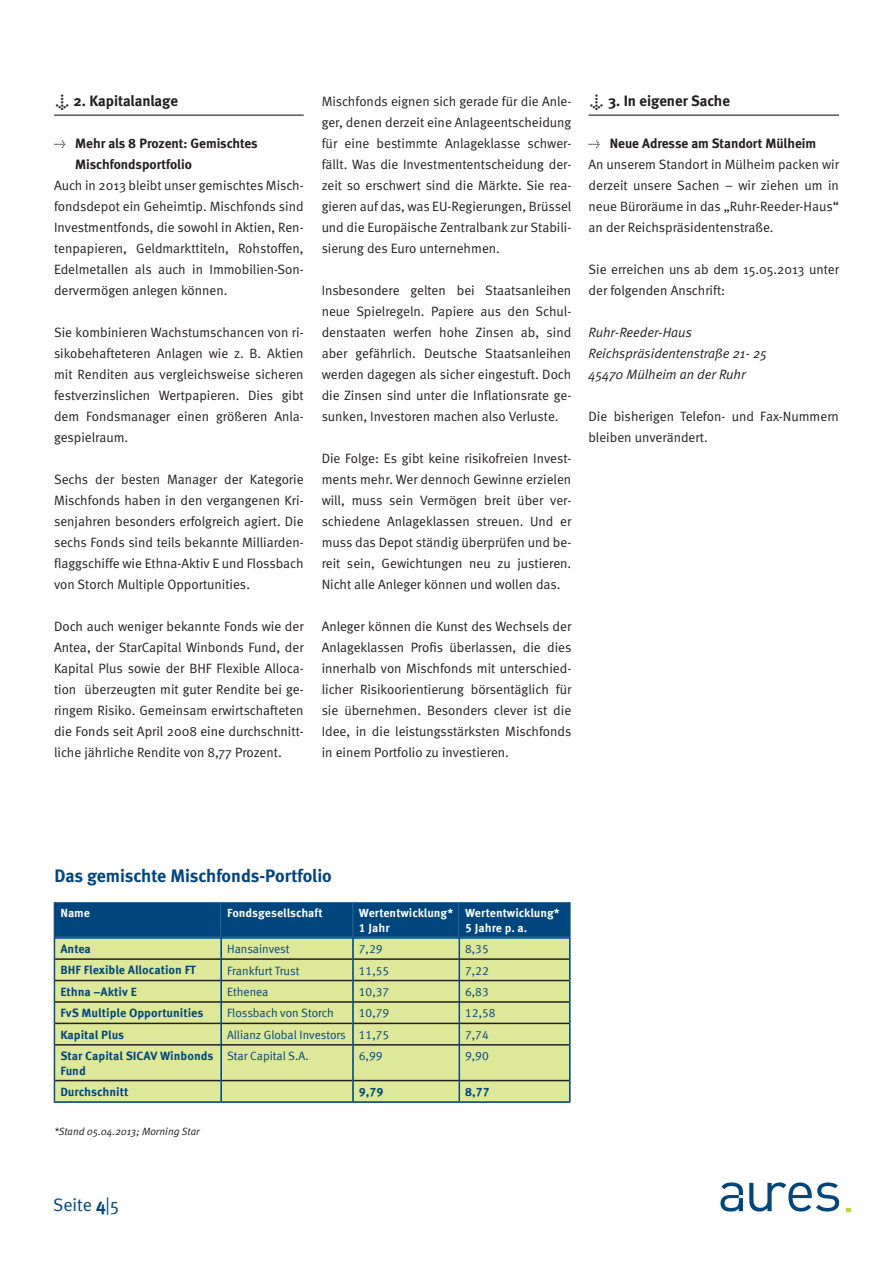
<style>
.page{position:relative;width:893px;height:1263px;background:#fff}
.page>*{position:absolute;margin:0;border:0;box-sizing:border-box;transform-origin:0 0}
.t1{font:700 18px "Meta";letter-spacing:-.005em;color:#00467e}
.t2{font:18px "Meta Normal";color:#00467e}
.t3{font:700 15px "Meta";color:#231f20}
.t4{font:13.5px/21px "Meta Normal";color:#231f20;text-align:justify}
.t5{font:700 13.5px/21px "Meta";color:#231f20}
.t6{font:italic 13.5px/21px "Meta Normal";color:#231f20}
.t7{font:12px "Meta Corr";color:#00467e}
.t8{font:700 12px/14.4px "Meta Corr";color:#00467e}
.t9{font:700 11.85px/14.2px "Meta Corr";color:#fff}
.t10{font:italic 10.5px "Meta Normal";letter-spacing:-.005em;color:#231f20}
.s1{font-family:"Meta Bold Expert";font-weight:400;font-size:13.5px}
.s2{font-family:"Meta Normal Expert";font-weight:400}
.s3{font-family:"Meta";font-weight:700}
</style>
<div class="page">
<svg style="left:846px;top:1208px;width:4px;height:3px"></svg>
<svg style="left:749px;top:1182px;width:90px;height:29px"></svg>
<svg style="left:720px;top:1182px;width:23px;height:29px"></svg>
<hr style="left:54px;top:115px;width:250px;height:1px;background:#231f20">
<div style="left:55px;top:1045px;width:514px;height:56px;background:#dee899"></div>
<hr style="left:55px;top:1080px;width:166px;height:1px;background:#231f20">
<hr style="left:221px;top:1080px;width:132px;height:1px;background:#231f20">
<hr style="left:353px;top:1080px;width:106px;height:1px;background:#231f20">
<hr style="left:460px;top:1080px;width:109px;height:1px;background:#231f20">
<svg style="left:54px;top:902px;width:517px;height:143px;background:#9ab38c"></svg>
<hr style="left:54px;top:1045px;width:1px;height:35px;background:#00467e">
<hr style="left:221px;top:1045px;width:1px;height:35px;background:#00467e">
<hr style="left:352px;top:1045px;width:1px;height:35px;background:#00467e">
<hr style="left:353px;top:1045px;width:1px;height:35px;background:#00467e">
<hr style="left:459px;top:1045px;width:1px;height:35px;background:#00467e">
<hr style="left:569px;top:1045px;width:1px;height:35px;background:#00467e">
<hr style="left:570px;top:1045px;width:1px;height:35px;background:#00467e">
<svg style="left:54px;top:1080px;width:1px;height:22px"></svg>
<svg style="left:221px;top:1080px;width:1px;height:21px"></svg>
<svg style="left:352px;top:1080px;width:2px;height:21px"></svg>
<svg style="left:459px;top:1080px;width:1px;height:21px"></svg>
<svg style="left:569px;top:1080px;width:2px;height:22px"></svg>
<hr style="left:55px;top:1101px;width:166px;height:1px;background:#00467e">
<hr style="left:54px;top:1102px;width:167px;height:1px;background:#00467e">
<hr style="left:221px;top:1101px;width:132px;height:1px;background:#00467e">
<hr style="left:221px;top:1102px;width:132px;height:1px;background:#00467e">
<hr style="left:353px;top:1101px;width:106px;height:1px;background:#00467e">
<hr style="left:353px;top:1102px;width:106px;height:1px;background:#00467e">
<hr style="left:459px;top:1101px;width:111px;height:1px;background:#00467e">
<hr style="left:459px;top:1102px;width:111px;height:1px;background:#00467e">
<hr style="left:588px;top:115px;width:251px;height:1px;background:#231f20">
<p class="t3" style="left:54px;top:92px;width:126px"><span class="s1">n</span> 2. Kapitalanlage</p>
<p class="t5" style="left:75px;top:133px;width:184px;text-indent:-21px"><span class="s2">t</span> Mehr als 8 Prozent: Gemischtes<br>Mischfondsportfolio</p>
<p class="t4" style="left:54px;top:175px;width:251px">Auch in 2013 bleibt unser gemischtes Misch&shy;fondsdepot ein Geheimtip. Mischfonds sind Investmentfonds, die sowohl in Aktien, Ren&shy;tenpapieren, Geldmarkttiteln, Rohstoffen, Edelmetallen als auch in Immobilien-Son&shy;dervermögen anlegen können.</p>
<p class="t4" style="left:54px;top:322px;width:251px">Sie kombinieren Wachstumschancen von ri&shy;sikobehafteteren Anlagen wie z. B. Aktien mit Renditen aus vergleichsweise sicheren festverzinslichen Wertpapieren. Dies gibt dem Fondsmanager einen größeren Anla&shy;gespielraum.</p>
<p class="t4" style="left:54px;top:469px;width:251px">Sechs der besten Manager der Kategorie Mischfonds haben in den vergangenen Kri&shy;senjahren besonders erfolgreich agiert. Die sechs Fonds sind teils bekannte Milliarden&shy;flaggschiffe wie Ethna-Aktiv E und Flossbach von Storch Multiple Opportunities.</p>
<p class="t4" style="left:54px;top:616px;width:251px">Doch auch weniger bekannte Fonds wie der Antea, der StarCapital Winbonds Fund, der Kapital Plus sowie der BHF Flexible Alloca&shy;tion überzeugten mit guter Rendite bei ge&shy;ringem Risiko. Gemeinsam erwirtschafteten die Fonds seit April 2008 eine durchschnitt&shy;liche jährliche Rendite von 8,77 Prozent.</p>
<p class="t4" style="left:322px;top:91px;width:251px">Mischfonds eignen sich gerade für die Anle&shy;ger, denen derzeit eine Anlageentscheidung für eine bestimmte Anlageklasse schwer&shy;fällt. Was die Investmententscheidung der&shy;zeit so erschwert sind die Märkte. Sie rea&shy;gieren auf das, was EU-Regierungen, Brüssel und die Europäische Zentralbank zur Stabili&shy;sierung des Euro unternehmen.</p>
<p class="t4" style="left:322px;top:280px;width:251px">Insbesondere gelten bei Staatsanleihen neue Spielregeln. Papiere aus den Schul&shy;denstaaten werfen hohe Zinsen ab, sind aber gefährlich. Deutsche Staatsanleihen werden dagegen als sicher eingestuft. Doch die Zinsen sind unter die Inflationsrate ge&shy;sunken, Investoren machen also Verluste.</p>
<p class="t4" style="left:322px;top:448px;width:251px">Die Folge: Es gibt keine risikofreien Invest&shy;ments mehr. Wer dennoch Gewinne erzielen will, muss sein Vermögen breit über ver&shy;schiedene Anlageklassen streuen. Und er muss das Depot ständig überprüfen und be&shy;reit sein, Gewichtungen neu zu justieren.<br>Nicht alle Anleger können und wollen das.</p>
<p class="t4" style="left:322px;top:616px;width:251px">Anleger können die Kunst des Wechsels der Anlageklassen Profis überlassen, die dies innerhalb von Mischfonds mit unterschied&shy;licher Risikoorientierung börsentäglich für sie übernehmen. Besonders clever ist die Idee, in die leistungsstärksten Mischfonds in einem Portfolio zu investieren.</p>
<p class="t3" style="left:588px;top:92px;width:143px"><span class="s1">n</span> 3. In eigener Sache</p>
<p class="t5" style="left:588px;top:133px;width:229px"><span class="s2">t</span> Neue Adresse am Standort Mülheim</p>
<p class="t4" style="left:588px;top:154px;width:252px">An unserem Standort in Mülheim packen wir derzeit unsere Sachen – wir ziehen um in neue Büroräume in das „Ruhr-Reeder-Haus“ an der Reichspräsidentenstraße.</p>
<p class="t4" style="left:588px;top:259px;width:252px">Sie erreichen uns ab dem 15.05.2013 unter der folgenden Anschrift:</p>
<p class="t6" style="left:588px;top:322px;width:180px">Ruhr-Reeder-Haus<br>Reichspräsidentenstraße 21- 25<br>45470 Mülheim an der Ruhr</p>
<p class="t4" style="left:588px;top:406px;width:252px">Die bisherigen Telefon- und Fax-Nummern bleiben unverändert.</p>
<h1 class="t1" style="left:54px;top:865px;width:279px">Das gemischte Mischfonds-Portfolio</h1>
<p class="t9" style="left:60px;top:906px;width:31px">Name</p>
<p class="t9" style="left:227px;top:906px;width:97px">Fondsgesellschaft</p>
<p class="t9" style="left:359px;top:906px;width:96px">Wertentwicklung*<br>1 Jahr</p>
<p class="t9" style="left:465px;top:906px;width:96px">Wertentwicklung*<br>5 Jahre p. a.</p>
<p class="t8" style="left:60px;top:941px;width:32px">Antea</p>
<p class="t7" style="left:227px;top:942px;width:64px">Hansainvest</p>
<p class="t7" style="left:359px;top:942px;width:25px">7,29</p>
<p class="t7" style="left:465px;top:942px;width:25px">8,35</p>
<p class="t8" style="left:60px;top:963px;width:137px">BHF Flexible Allocation FT</p>
<p class="t7" style="left:227px;top:963px;width:74px">Frankfurt Trust</p>
<p class="t7" style="left:359px;top:963px;width:32px">11,55</p>
<p class="t7" style="left:465px;top:963px;width:25px">7,22</p>
<p class="t8" style="left:60px;top:984px;width:78px">Ethna –Aktiv E</p>
<p class="t7" style="left:227px;top:985px;width:43px">Ethenea</p>
<p class="t7" style="left:359px;top:985px;width:32px">10,37</p>
<p class="t7" style="left:465px;top:985px;width:25px">6,83</p>
<p class="t8" style="left:60px;top:1006px;width:145px">FvS Multiple Opportunities</p>
<p class="t7" style="left:227px;top:1006px;width:108px">Flossbach von Storch</p>
<p class="t7" style="left:359px;top:1006px;width:32px">10,79</p>
<p class="t7" style="left:465px;top:1006px;width:32px">12,58</p>
<p class="t8" style="left:60px;top:1027px;width:65px">Kapital Plus</p>
<p class="t7" style="left:227px;top:1028px;width:164px">Allianz Global Investors 11,75</p>
<p class="t7" style="left:465px;top:1028px;width:25px">7,74</p>
<p class="t8" style="left:60px;top:1049px;width:155px">Star Capital SICAV Winbonds<br>Fund</p>
<p class="t7" style="left:227px;top:1049px;width:83px">Star Capital S.A.</p>
<p class="t7" style="left:359px;top:1049px;width:25px">6,99</p>
<p class="t7" style="left:465px;top:1049px;width:25px">9,90</p>
<p class="t8" style="left:60px;top:1084px;width:70px">Durchschnitt</p>
<p class="t8" style="left:359px;top:1084px;width:26px">9,79</p>
<p class="t8" style="left:465px;top:1084px;width:26px">8,77</p>
<p class="t10" style="left:54px;top:1125px;width:147px">*Stand 05.04.2013; Morning Star</p>
<h1 class="t2" style="left:53px;top:1194px;width:67px">Seite <span class="s3">4</span>|5</h1>
</div>
